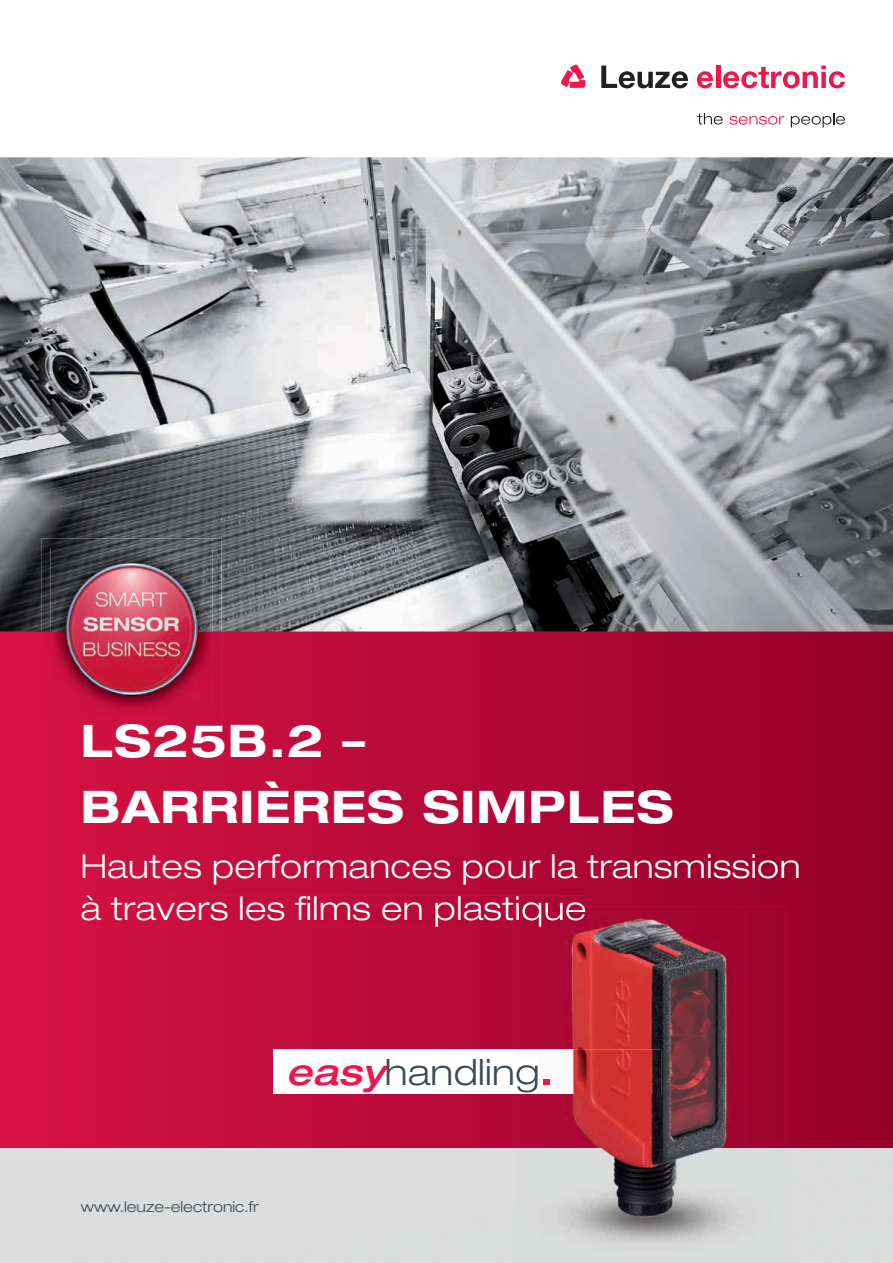
<style>
.page{position:relative;width:893px;height:1263px;background:#fff}
.page>*{position:absolute;margin:0;border:0;box-sizing:border-box;transform-origin:0 0}
.t1{font:700 expanded 45px/66px "Helvetica Neue LT Pro";letter-spacing:.025em;color:#fff}
.t2{font:300 expanded 36.15px "Helvetica Neue LT Pro";letter-spacing:.01em;color:#3f4b55}
.t3{font:300 expanded 33px/42px "Helvetica Neue LT Pro";letter-spacing:.015em;color:#fff}
.t4{font:300 expanded 15px "Helvetica Neue LT Pro";color:#3f4b55}
.s1{font-weight:500;font-style:italic;color:#ed174c}
.s2{font-weight:500;color:#ed174c}
</style>
<div class="page">
<svg style="left:0;top:631px;width:893px;height:517px;background:#b70938"></svg>
<svg style="left:82px;top:895px;width:503px;height:32px;background:#c00c3c"></svg>
<img style="left:0;top:157px;width:893px;height:474px">
<svg style="left:561px;top:65px;width:24px;height:23px"></svg>
<svg style="left:697px;top:71px;width:16px;height:17px"></svg>
<hr style="left:716px;top:66px;width:4px;height:22px;background:#ed174c">
<svg style="left:723px;top:66px;width:122px;height:22px"></svg>
<svg style="left:730px;top:116px;width:54px;height:9px"></svg>
<svg style="left:601px;top:66px;width:87px;height:22px"></svg>
<svg style="left:697px;top:113px;width:26px;height:12px"></svg>
<svg style="left:791px;top:113px;width:54px;height:15px"></svg>
<img style="left:41px;top:538px;width:180px;height:181px">
<img style="left:50px;top:548px;width:163px;height:162px">
<img style="left:61px;top:559px;width:140px;height:138px">
<div style="left:273px;top:1049px;width:388px;height:45px;background:#fff"></div>
<img style="left:517px;top:906px;width:269px;height:357px">
<img style="left:517px;top:906px;width:68px;height:21px">
<img style="left:517px;top:1049px;width:144px;height:45px">
<img style="left:517px;top:1058px;width:21px;height:34px">
<svg style="left:543px;top:1079px;width:6px;height:5px"></svg>
<h1 class="t1" style="left:81px;top:706px;width:594px">LS25B.2 –<br>BARRIÈRES SIMPLES</h1>
<p class="t3" style="left:81px;top:844px;width:721px">Hautes performances pour la transmission à travers les films en plastique</p>
<p class="t2" style="left:286px;top:1049px;width:268px"><span class="s1">easy</span>handling<span class="s2">.</span></p>
<p class="t4" style="left:81px;top:1198px;width:180px">www.leuze-electronic.fr</p>
</div>
